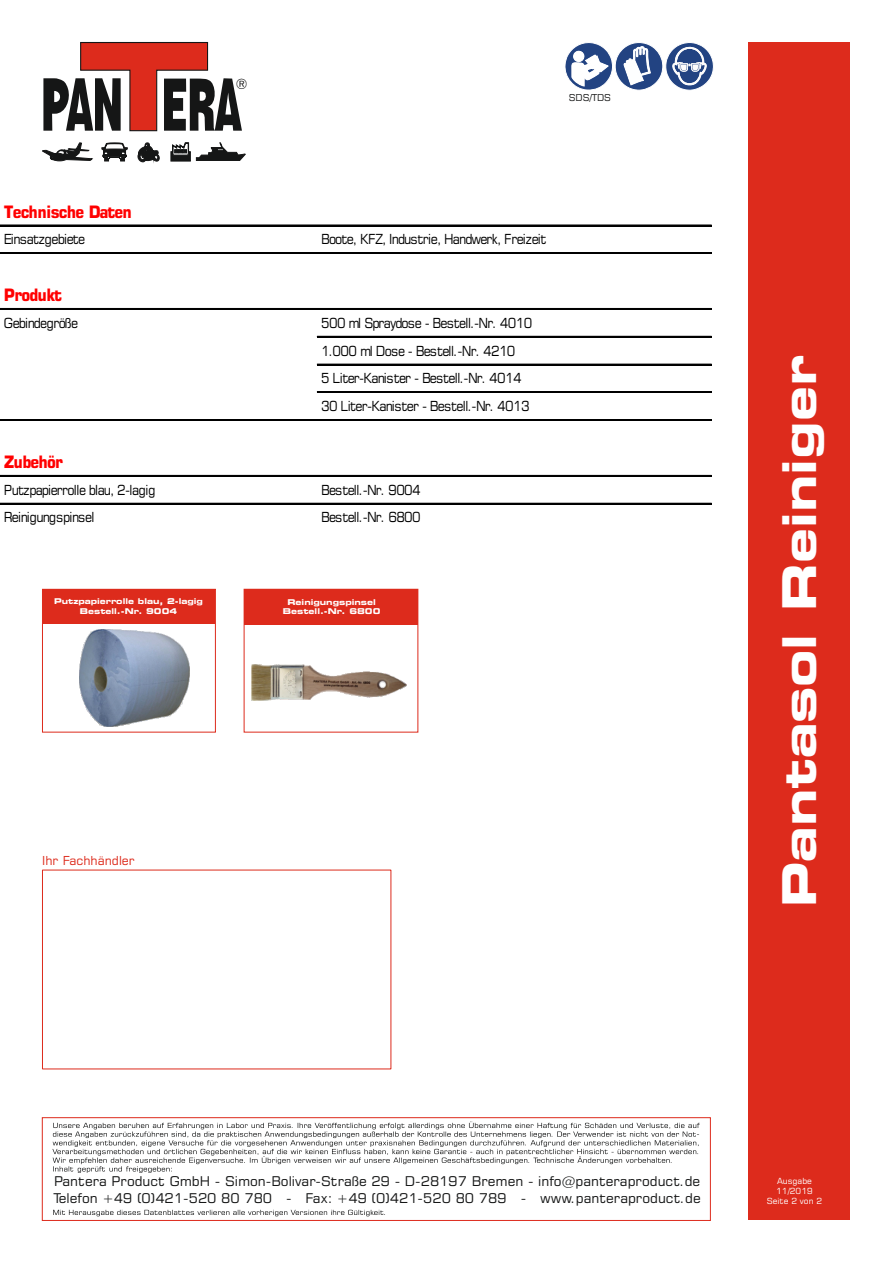
<style>
.page{position:relative;width:893px;height:1263px;background:#fff}
.page>*{position:absolute;margin:0;border:0;box-sizing:border-box;transform-origin:0 0}
.t1{font:700 expanded 46.5px "Square 721 BT";color:#fff}
.t2{font:700 17.1px "Square 721 BT";letter-spacing:-.055em;color:#f00;scale:.91 1}
.t3{font:300 14.55px "Futura BT";color:#000}
.t4{font:13.95px/27.8px "Square 721 BT";letter-spacing:-.07em;color:#000;scale:.91 1}
.t5{font:13.95px "Square 721 BT";letter-spacing:-.05em;color:#000;scale:.91 1}
.t6{font:13.5px/16.5px "Square 721 BT";color:#151616}
.t7{font:12.45px "Square 721 BT";color:#dd2b1c}
.t8{font:9.45px "Square 721 BT";color:#151616}
.t9{font:8.4px/10.4px "Square 721 BT";color:#fff;text-align:center}
.t10{font:700 expanded 7.95px/9.4px "Square 721 BT";color:#fff;text-align:center}
</style>
<div class="page">
<div style="left:42px;top:589px;width:174px;height:143px;border:1px solid #dd2b1c"></div>
<div style="left:748px;top:43px;width:102px;height:1177px;background:#dd2b1c"></div>
<svg style="left:43px;top:42px;width:199px;height:90px"></svg>
<svg style="left:171px;top:143px;width:75px;height:18px"></svg>
<svg style="left:42px;top:143px;width:51px;height:18px"></svg>
<svg style="left:138px;top:143px;width:22px;height:19px"></svg>
<svg style="left:102px;top:143px;width:26px;height:18px"></svg>
<div style="left:42px;top:1117px;width:668px;height:103px;border:1px solid #dd2b1c"></div>
<svg style="left:52px;top:1121px;width:647px;height:95px"></svg>
<svg style="left:565px;top:42px;width:149px;height:49px"></svg>
<div style="left:42px;top:589px;width:173px;height:35px;background:#dd2b1c"></div>
<div style="left:244px;top:589px;width:174px;height:35px;background:#dd2b1c"></div>
<img style="left:251px;top:664px;width:156px;height:36px">
<img style="left:79px;top:629px;width:111px;height:98px">
<hr style="left:0;top:225px;width:711px;height:1px;background:#000">
<hr style="left:0;top:253px;width:711px;height:1px;background:#000">
<hr style="left:0;top:308px;width:711px;height:1px;background:#000">
<hr style="left:317px;top:336px;width:394px;height:1px;background:#000">
<hr style="left:317px;top:364px;width:394px;height:1px;background:#000">
<hr style="left:317px;top:392px;width:394px;height:1px;background:#000">
<hr style="left:0;top:420px;width:711px;height:1px;background:#000">
<hr style="left:0;top:419px;width:711px;height:1px;background:#000">
<hr style="left:0;top:475px;width:711px;height:1px;background:#000">
<hr style="left:0;top:503px;width:711px;height:1px;background:#000">
<p class="t3" style="left:236px;top:78px;width:13px">®</p>
<p class="t8" style="left:569px;top:94px;width:44px">SDS/TDS</p>
<p class="t2" style="left:4px;top:204px;width:142px">Technische Daten</p>
<p class="t4" style="left:4px;top:227px;width:91px">Einsatzgebiete</p>
<p class="t4" style="left:321px;top:227px;width:250px">Boote, KFZ, Industrie, Handwerk, Freizeit</p>
<p class="t2" style="left:4px;top:288px;width:66px">Produkt</p>
<p class="t4" style="left:4px;top:310px;width:83px">Gebindegröße</p>
<p class="t4" style="left:321px;top:310px;width:234px">500 ml Spraydose - Bestell.-Nr. 4010<br>1.000 ml Dose - Bestell.-Nr. 4210<br>5 Liter-Kanister - Bestell.-Nr. 4014<br>30 Liter-Kanister - Bestell.-Nr. 4013</p>
<p class="t2" style="left:4px;top:455px;width:67px">Zubehör</p>
<p class="t5" style="left:4px;top:484px;width:168px">Putzpapierrolle blau, 2-lagig</p>
<p class="t4" style="left:321px;top:477px;width:111px">Bestell.-Nr. 9004</p>
<p class="t4" style="left:4px;top:505px;width:101px">Reinigungspinsel</p>
<p class="t4" style="left:321px;top:505px;width:111px">Bestell.-Nr. 6800</p>
<p class="t10" style="left:54px;top:597px;width:151px">Putzpapierrolle blau, 2-lagig<br>Bestell.-Nr. 9004</p>
<p class="t10" style="left:283px;top:598px;width:99px">Reinigungspinsel<br>Bestell.-Nr. 6800</p>
<p class="t7" style="left:42px;top:855px;width:94px">Ihr Fachhändler</p>
<h1 class="t1" style="left:781px;top:907px;width:553px;rotate:-90deg">Pantasol Reiniger</h1>
<p class="t6" style="left:54px;top:1174px;width:648px">Pantera Product GmbH - Simon-Bolivar-Straße 29 - D-28197 Bremen - info@panteraproduct.de<br>Telefon +49 (0)421-520 80 780 - Fax: +49 (0)421-520 80 789 - www.panteraproduct.de</p>
<p class="t9" style="left:767px;top:1176px;width:57px">Ausgabe<br>11/2019<br>Seite 2 von 2</p>
</div>
